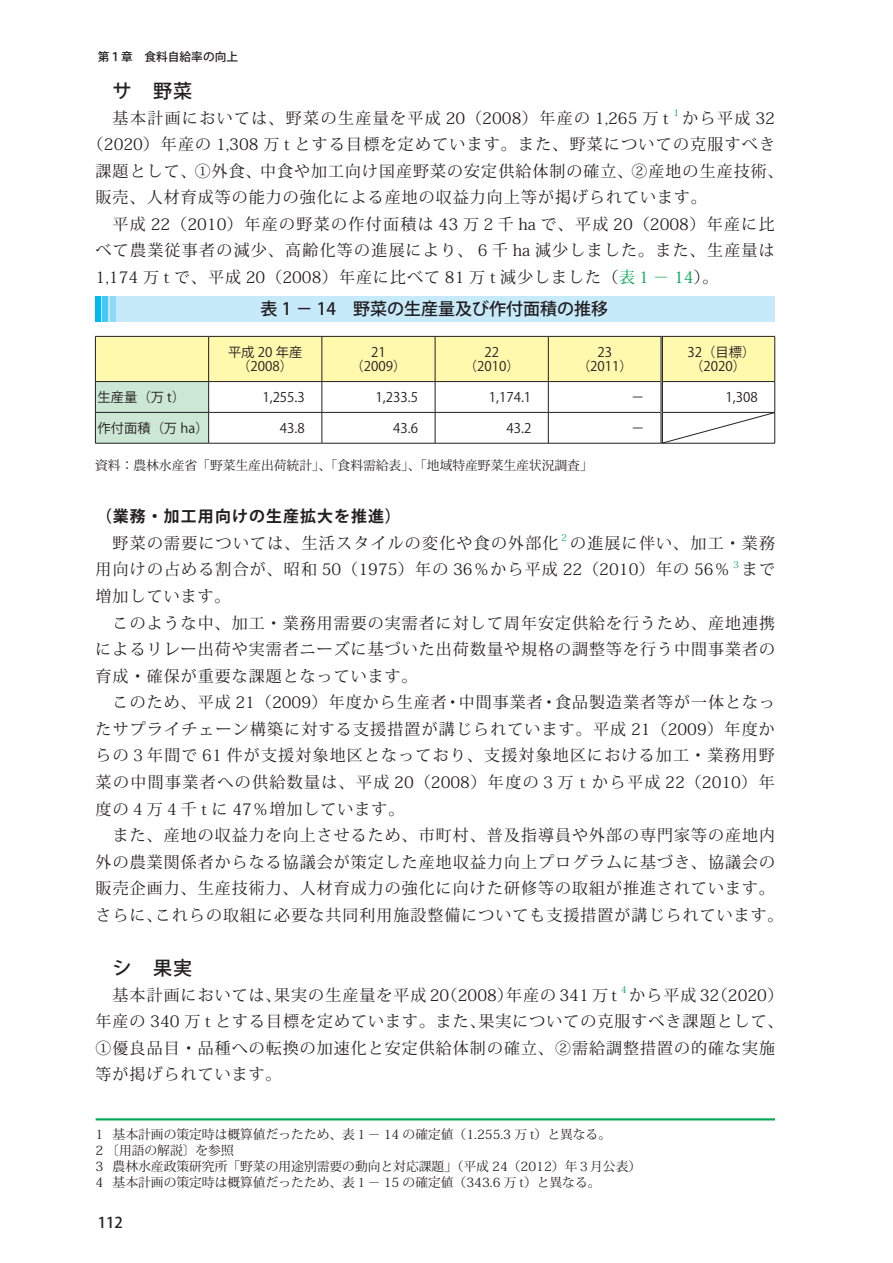
<style>
.page{position:relative;width:893px;height:1263px;background:#fff}
.page>*{position:absolute;margin:0;border:0;box-sizing:border-box;transform-origin:0 0}
.t1{font:19.2px "Koz Go Pro Medium 90 msp RKSJ H";color:#231f20}
.t2{font:16.95px "Koz Go Pro Medium 90 msp RKSJ H";color:#231f20}
.t3{font:15.9px/26.5px "Koz Min Pro Regular 90 msp RKSJ H";letter-spacing:.065em;color:#231f20}
.t4{font:15.9px "Koz Min Pro Regular 90 msp RKSJ H";letter-spacing:.09em;color:#231f20}
.t5{font:15.9px "Koz Min Pro Regular 90 msp RKSJ H";letter-spacing:.085em;color:#231f20}
.t6{font:15.9px "Koz Go Pro Bold 90 msp RKSJ H";letter-spacing:.065em;color:#231f20}
.t7{font:14.85px "Koz Go Pro Medium 90 msp RKSJ H";color:#231f20}
.t8{font:13.35px/14.9px "Koz Go Pro Regular 90 msp RKSJ H";color:#231f20;text-align:center}
.t9{font:12.75px/15.9px "Koz Min Pro Regular 90 msp RKSJ H";color:#231f20}
.t10{font:11.7px "Koz Go Pro Medium 90 msp RKSJ H";color:#231f20}
.t11{font:9.3px "Koz Min Pro Regular 90 msp RKSJ H";color:#00a650}
.s1{color:#00a650}
</style>
<div class="page">
<div style="left:96px;top:296px;width:678px;height:25px;background:#c7eafb"></div>
<div style="left:95px;top:296px;width:6px;height:25px;background:#00b9f2"></div>
<div style="left:103px;top:296px;width:5px;height:25px;background:#44c8f5"></div>
<div style="left:110px;top:296px;width:5px;height:25px;background:#8ed8f8"></div>
<hr style="left:209px;top:443px;width:113px;height:1px;background:#231f20">
<hr style="left:322px;top:443px;width:339px;height:1px;background:#231f20">
<hr style="left:661px;top:443px;width:114px;height:1px;background:#231f20">
<hr style="left:95px;top:443px;width:114px;height:1px;background:#231f20">
<svg style="left:95px;top:336px;width:680px;height:107px"></svg>
<hr style="left:96px;top:1118px;width:679px;height:2px;background:#00a650">
<p class="t10" style="left:98px;top:53px;width:142px">第１章　食料自給率の向上</p>
<p class="t1" style="left:113px;top:84px;width:81px">サ　野菜</p>
<p class="t4" style="left:113px;top:112px;width:557px">基本計画においては、野菜の生産量を平成 20（2008）年産の 1,265 万 t</p>
<p class="t11" style="left:672px;top:109px;width:11px">１</p>
<p class="t3" style="left:682px;top:106px;width:94px">から平成 32</p>
<p class="t3" style="left:88px;top:133px;width:689px">（2020）年産の 1,308 万 t とする目標を定めています。また、野菜についての克服すべき</p>
<p class="t3" style="left:96px;top:160px;width:689px">課題として、①外食、中食や加工向け国産野菜の安定供給体制の確立、②産地の生産技術、</p>
<p class="t3" style="left:96px;top:186px;width:613px">販売、人材育成等の能力の強化による産地の収益力向上等が掲げられています。</p>
<p class="t5" style="left:113px;top:218px;width:664px">平成 22（2010）年産の野菜の作付面積は 43 万２千 ha で、平成 20（2008）年産に比</p>
<p class="t3" style="left:96px;top:239px;width:681px">べて農業従事者の減少、高齢化等の進展により、６千 ha 減少しました。また、生産量は</p>
<p class="t3" style="left:96px;top:266px;width:624px">1,174 万 t で、平成 20（2008）年産に比べて 81 万 t 減少しました（<span class="s1">表１－ 14</span>）。</p>
<p class="t2" style="left:261px;top:302px;width:349px">表 1 － 14　野菜の生産量及び作付面積の推移</p>
<p class="t8" style="left:228px;top:346px;width:76px">平成 20 年産（2008）</p>
<p class="t8" style="left:350px;top:346px;width:57px">21（2009）</p>
<p class="t8" style="left:464px;top:346px;width:57px">22（2010）</p>
<p class="t8" style="left:577px;top:346px;width:57px">23（2011）</p>
<p class="t8" style="left:687px;top:346px;width:69px;text-align:left">32（目標）（2020）</p>
<p class="t8" style="left:98px;top:391px;width:89px">生産量（万 t）</p>
<p class="t8" style="left:262px;top:391px;width:44px">1,255.3</p>
<p class="t8" style="left:376px;top:391px;width:44px">1,233.5</p>
<p class="t8" style="left:489px;top:391px;width:44px">1,174.1</p>
<p class="t8" style="left:631px;top:391px;width:15px">－</p>
<p class="t8" style="left:725px;top:391px;width:34px">1,308</p>
<p class="t8" style="left:98px;top:422px;width:113px">作付面積（万 ha）</p>
<p class="t8" style="left:280px;top:422px;width:26px">43.8</p>
<p class="t8" style="left:393px;top:422px;width:26px">43.6</p>
<p class="t8" style="left:506px;top:422px;width:26px">43.2</p>
<p class="t8" style="left:631px;top:422px;width:15px">－</p>
<p class="t9" style="left:95px;top:459px;width:499px">資料：農林水産省「野菜生産出荷統計」、「食料需給表」、「地域特産野菜生産状況調査」</p>
<p class="t6" style="left:96px;top:510px;width:306px">（業務・加工用向けの生産拡大を推進）</p>
<p class="t3" style="left:113px;top:532px;width:447px">野菜の需要については、生活スタイルの変化や食の外部化</p>
<p class="t11" style="left:560px;top:534px;width:11px">２</p>
<p class="t3" style="left:96px;top:532px;width:681px;text-indent:474px">の進展に伴い、加工・業務用向けの占める割合が、昭和 50（1975）年の 36％から平成 22（2010）年の 56％</p>
<p class="t11" style="left:731px;top:561px;width:11px">３</p>
<p class="t3" style="left:742px;top:558px;width:35px">まで</p>
<p class="t3" style="left:96px;top:585px;width:136px">増加しています。</p>
<p class="t3" style="left:113px;top:611px;width:664px">このような中、加工・業務用需要の実需者に対して周年安定供給を行うため、産地連携</p>
<p class="t3" style="left:96px;top:638px;width:681px">によるリレー出荷や実需者ニーズに基づいた出荷数量や規格の調整等を行う中間事業者の</p>
<p class="t3" style="left:96px;top:665px;width:323px">育成・確保が重要な課題となっています。</p>
<p class="t3" style="left:113px;top:691px;width:664px">このため、平成 21（2009）年度から生産者・中間事業者・食品製造業者等が一体となっ</p>
<p class="t3" style="left:96px;top:718px;width:681px">たサプライチェーン構築に対する支援措置が講じられています。平成 21（2009）年度か</p>
<p class="t3" style="left:96px;top:744px;width:681px">らの３年間で 61 件が支援対象地区となっており、支援対象地区における加工・業務用野</p>
<p class="t4" style="left:96px;top:776px;width:681px">菜の中間事業者への供給数量は、平成 20（2008）年度の３万ｔから平成 22（2010）年</p>
<p class="t3" style="left:96px;top:797px;width:310px">度の４万４千 t に 47％増加しています。</p>
<p class="t3" style="left:113px;top:824px;width:664px">また、産地の収益力を向上させるため、市町村、普及指導員や外部の専門家等の産地内</p>
<p class="t3" style="left:96px;top:851px;width:681px">外の農業関係者からなる協議会が策定した産地収益力向上プログラムに基づき、協議会の</p>
<p class="t3" style="left:96px;top:877px;width:681px">販売企画力、生産技術力、人材育成力の強化に向けた研修等の取組が推進されています。</p>
<p class="t3" style="left:96px;top:904px;width:689px">さらに、これらの取組に必要な共同利用施設整備についても支援措置が講じられています。</p>
<p class="t1" style="left:113px;top:961px;width:81px">シ　果実</p>
<p class="t3" style="left:113px;top:983px;width:506px">基本計画においては、果実の生産量を平成 20（2008）年産の 341 万 t</p>
<p class="t11" style="left:619px;top:986px;width:11px">４</p>
<p class="t3" style="left:96px;top:983px;width:689px;text-indent:534px">から平成 32（2020）年産の 340 万 t とする目標を定めています。また、果実についての克服すべき課題として、<br>①優良品目・品種への転換の加速化と安定供給体制の確立、②需給調整措置の的確な実施等が掲げられています。</p>
<p class="t9" style="left:96px;top:1128px;width:547px">1 基本計画の策定時は概算値だったため、表１－ 14 の確定値（1.255.3 万 t）と異なる。<br>2 〔用語の解説〕を参照<br>3 農林水産政策研究所「野菜の用途別需要の動向と対応課題」（平成 24（2012）年３月公表）4 基本計画の策定時は概算値だったため、表１－ 15 の確定値（343.6 万 t）と異なる。</p>
<p class="t7" style="left:98px;top:1217px;width:27px">112</p>
</div>
